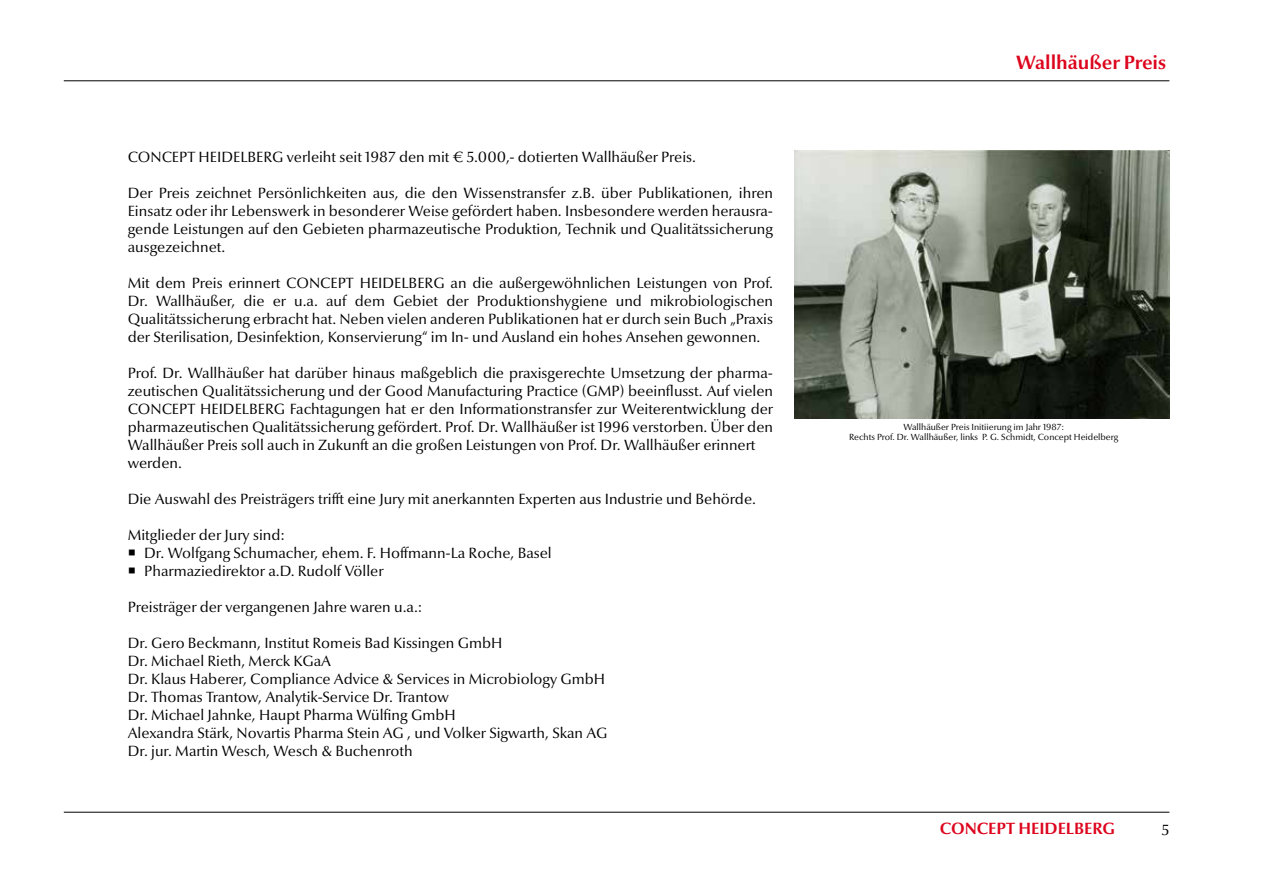
<style>
.page{position:relative;width:1263px;height:893px;background:#fff}
.page>*{position:absolute;margin:0;border:0;box-sizing:border-box;transform-origin:0 0}
.t1{font:700 19.5px "Optima Nova LT";color:#dd051d}
.t2{font:700 16.5px "Optima Nova LT";color:#dd051d}
.t3{font:15px/18px "Optima Nova LT";color:#000}
.t4{font:9px/10.8px "Optima Nova LT";color:#000;text-align:center}
</style>
<div class="page">
<hr style="left:64px;top:80px;width:1105px;height:1px;background:#000">
<hr style="left:64px;top:812px;width:1105px;height:1px;background:#000">
<img style="left:794px;top:151px;width:376px;height:268px">
<p class="t3" style="left:128px;top:148px;width:570px">CONCEPT HEIDELBERG verleiht seit 1987 den mit € 5.000,- dotierten Wallhäußer Preis.</p>
<p class="t3" style="left:128px;top:184px;width:647px;text-align:justify">Der Preis zeichnet Persönlichkeiten aus, die den Wissenstransfer z.B. über Publikationen, ihren Einsatz oder ihr Lebenswerk in besonderer Weise gefördert haben. Insbesondere werden herausra&shy;gende Leistungen auf den Gebieten pharmazeutische Produktion, Technik und Qualitätssicherung ausgezeichnet.</p>
<p class="t3" style="left:128px;top:274px;width:647px;text-align:justify">Mit dem Preis erinnert CONCEPT HEIDELBERG an die außergewöhnlichen Leistungen von Prof.<br>Dr. Wallhäußer, die er u.a. auf dem Gebiet der Produktionshygiene und mikrobiologischen Qualitätssicherung erbracht hat. Neben vielen anderen Publikationen hat er durch sein Buch „Praxis der Sterilisation, Desinfektion, Konservierung“ im In- und Ausland ein hohes Ansehen gewonnen.</p>
<p class="t3" style="left:128px;top:364px;width:647px">Prof. Dr. Wallhäußer hat darüber hinaus maßgeblich die praxisgerechte Umsetzung der pharma&shy;zeutischen Qualitätssicherung und der Good Manufacturing Practice (GMP) beeinflusst. Auf vielen CONCEPT HEIDELBERG Fachtagungen hat er den Informationstransfer zur Weiterentwicklung der pharmazeutischen Qualitätssicherung gefördert. Prof. Dr. Wallhäußer ist 1996 verstorben. Über den Wallhäußer Preis soll auch in Zukunft an die großen Leistungen von Prof. Dr. Wallhäußer erinnert werden.</p>
<p class="t3" style="left:128px;top:490px;width:630px">Die Auswahl des Preisträgers trifft eine Jury mit anerkannten Experten aus Industrie und Behörde.</p>
<p class="t3" style="left:144px;top:526px;width:409px;text-indent:-16px">Mitglieder der Jury sind:<br>Dr. Wolfgang Schumacher, ehem. F. Hoffmann-La Roche, Basel<br>Pharmaziedirektor a.D. Rudolf Völler</p>
<p class="t3" style="left:128px;top:598px;width:296px">Preisträger der vergangenen Jahre waren u.a.:</p>
<p class="t3" style="left:128px;top:634px;width:481px">Dr. Gero Beckmann, Institut Romeis Bad Kissingen GmbH<br>Dr. Michael Rieth, Merck KGaA<br>Dr. Klaus Haberer, Compliance Advice &amp; Services in Microbiology GmbH Dr. Thomas Trantow, Analytik-Service Dr. Trantow<br>Dr. Michael Jahnke, Haupt Pharma Wülfing GmbH<br>Alexandra Stärk, Novartis Pharma Stein AG , und Volker Sigwarth, Skan AG Dr. jur. Martin Wesch, Wesch &amp; Buchenroth</p>
<h1 class="t1" style="left:1016px;top:51px;width:151px">Wallhäußer Preis</h1>
<p class="t4" style="left:849px;top:421px;width:271px">Wallhäußer Preis Initiierung im Jahr 1987:<br>Rechts Prof. Dr. Wallhäußer, links P. G. Schmidt, Concept Heidelberg</p>
<p class="t2" style="left:940px;top:819px;width:177px">CONCEPT HEIDELBERG</p>
<p class="t3" style="left:1162px;top:822px;width:9px">5</p>
</div>
